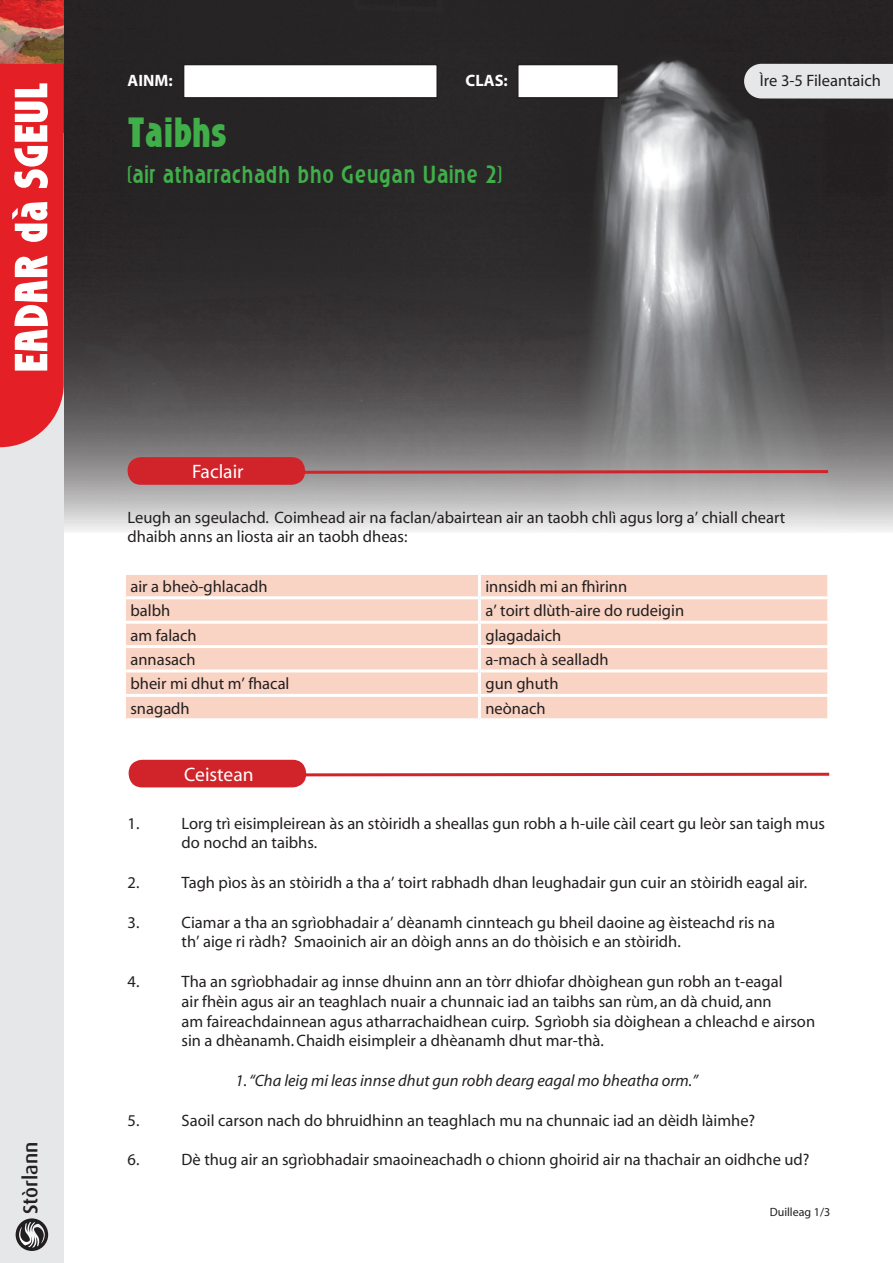
<style>
.page{position:relative;width:893px;height:1263px;background:#fff}
.page>*{position:absolute;margin:0;border:0;box-sizing:border-box;transform-origin:0 0}
.HEADING_1{font:42px "Roslin Gothic DG Bold";color:#40ae49}
.HEADING_2{font:24px "Roslyn Gothic";color:#40ae49}
.t1{font:500 20.25px "Dax";color:#231f20}
.HEADING_3{font:19.5px "Myriad";color:#fff}
.Paragraph_Style_2{font:16.5px/19.8px "Myriad";color:#231f20}
.t2{font:italic 16.5px "Myriad";color:#231f20}
.t3{font:700 16.5px "Myriad";color:#fff}
.t4{font:12px "Myriad";color:#231f20}
</style>
<div class="page">
<img style="left:64px;top:0;width:829px;height:531px">
<div style="left:0;top:133px;width:64px;height:1130px;background:#e6e7e9"></div>
<div style="left:16px;top:1218px;width:32px;height:33px;background:#231f20;border-radius:50%"></div>
<svg style="left:19px;top:1222px;width:26px;height:25px"></svg>
<img style="left:0;top:0;width:64px;height:64px">
<svg style="left:0;top:64px;width:64px;height:383px;background:#ea595d"></svg>
<div style="left:744px;top:64px;width:149px;height:35px;background:#e6e7e9"></div>
<div style="left:184px;top:65px;width:253px;height:33px;background:#fff"></div>
<div style="left:183px;top:64px;width:255px;height:35px;border:2px solid #231f20"></div>
<div style="left:518px;top:65px;width:100px;height:33px;background:#fff"></div>
<div style="left:517px;top:64px;width:102px;height:35px;border:2px solid #231f20"></div>
<div style="left:128px;top:457px;width:177px;height:28px;background:#d1232a;border-radius:13px"></div>
<svg style="left:304px;top:469px;width:527px;height:6px;background:#b55e62"></svg>
<div style="left:126px;top:575px;width:701px;height:143px;background:#f9d3c3"></div>
<hr style="left:478px;top:575px;width:3px;height:21px;background:#fff">
<hr style="left:123px;top:596px;width:356px;height:3px;background:#fff">
<hr style="left:479px;top:596px;width:351px;height:3px;background:#fff">
<hr style="left:478px;top:599px;width:3px;height:22px;background:#fff">
<hr style="left:123px;top:621px;width:356px;height:3px;background:#fff">
<hr style="left:479px;top:621px;width:351px;height:3px;background:#fff">
<hr style="left:478px;top:624px;width:3px;height:21px;background:#fff">
<hr style="left:123px;top:645px;width:356px;height:3px;background:#fff">
<hr style="left:479px;top:645px;width:351px;height:3px;background:#fff">
<hr style="left:478px;top:648px;width:3px;height:21px;background:#fff">
<hr style="left:123px;top:669px;width:356px;height:3px;background:#fff">
<hr style="left:479px;top:669px;width:351px;height:3px;background:#fff">
<hr style="left:478px;top:672px;width:3px;height:22px;background:#fff">
<hr style="left:123px;top:694px;width:356px;height:3px;background:#fff">
<hr style="left:479px;top:694px;width:351px;height:3px;background:#fff">
<hr style="left:478px;top:697px;width:3px;height:21px;background:#fff">
<div style="left:129px;top:760px;width:177px;height:27px;background:#d1232a;border-radius:13px"></div>
<svg style="left:305px;top:771px;width:525px;height:7px"></svg>
<p class="t3" style="left:128px;top:72px;width:47px">AINM:</p>
<p class="t3" style="left:466px;top:71px;width:44px">CLAS:</p>
<p class="HEADING_1" style="left:128px;top:110px;width:100px">Taibhs</p>
<p class="HEADING_2" style="left:128px;top:162px;width:376px">(air atharrachadh bho Geugan Uaine 2)</p>
<p class="Paragraph_Style_2" style="left:760px;top:71px;width:122px">Ìre 3-5 Fileantaich</p>
<p class="t1" style="left:19px;top:1214px;width:74px;rotate:-90deg">Stòrlann</p>
<p class="HEADING_3" style="left:192px;top:462px;width:53px">Faclair</p>
<p class="Paragraph_Style_2" style="left:128px;top:508px;width:659px">Leugh an sgeulachd. Coimhead air na faclan/abairtean air an taobh chlì agus lorg a’ chiall cheart dhaibh anns an liosta air an taobh dheas:</p>
<p class="Paragraph_Style_2" style="left:130px;top:577px;width:139px">air a bheò-ghlacadh</p>
<p class="Paragraph_Style_2" style="left:485px;top:577px;width:143px">innsidh mi an fhìrinn</p>
<p class="Paragraph_Style_2" style="left:130px;top:601px;width:41px">balbh</p>
<p class="Paragraph_Style_2" style="left:485px;top:601px;width:200px">a’ toirt dlùth-aire do rudeigin</p>
<p class="Paragraph_Style_2" style="left:130px;top:626px;width:68px">am falach</p>
<p class="Paragraph_Style_2" style="left:485px;top:626px;width:77px">glagadaich</p>
<p class="Paragraph_Style_2" style="left:130px;top:650px;width:67px">annasach</p>
<p class="Paragraph_Style_2" style="left:485px;top:650px;width:125px">a-mach à sealladh</p>
<p class="Paragraph_Style_2" style="left:130px;top:675px;width:161px">bheir mi dhut m’ fhacal</p>
<p class="Paragraph_Style_2" style="left:485px;top:675px;width:75px">gun ghuth</p>
<p class="Paragraph_Style_2" style="left:130px;top:699px;width:61px">snagadh</p>
<p class="Paragraph_Style_2" style="left:485px;top:699px;width:62px">neònach</p>
<p class="HEADING_3" style="left:184px;top:764px;width:71px">Ceistean</p>
<p class="Paragraph_Style_2" style="left:128px;top:814px;width:13px">1.</p>
<p class="Paragraph_Style_2" style="left:182px;top:814px;width:645px">Lorg trì eisimpleirean às an stòiridh a sheallas gun robh a h-uile càil ceart gu leòr san taigh mus do nochd an taibhs.</p>
<p class="Paragraph_Style_2" style="left:128px;top:873px;width:13px">2.</p>
<p class="Paragraph_Style_2" style="left:182px;top:873px;width:627px">Tagh pìos às an stòiridh a tha a’ toirt rabhadh dhan leughadair gun cuir an stòiridh eagal air.</p>
<p class="Paragraph_Style_2" style="left:128px;top:913px;width:13px">3.</p>
<p class="Paragraph_Style_2" style="left:182px;top:913px;width:595px">Ciamar a tha an sgrìobhadair a’ dèanamh cinnteach gu bheil daoine ag èisteachd ris na th’ aige ri ràdh? Smaoinich air an dòigh anns an do thòisich e an stòiridh.</p>
<p class="Paragraph_Style_2" style="left:128px;top:972px;width:13px">4.</p>
<p class="Paragraph_Style_2" style="left:182px;top:972px;width:635px">Tha an sgrìobhadair ag innse dhuinn ann an tòrr dhiofar dhòighean gun robh an t-eagal<br>air fhèin agus air an teaghlach nuair a chunnaic iad an taibhs san rùm, an dà chuid, ann<br>am faireachdainnean agus atharrachaidhean cuirp. Sgrìobh sia dòighean a chleachd e airson sin a dhèanamh. Chaidh eisimpleir a dhèanamh dhut mar-thà.</p>
<p class="t2" style="left:236px;top:1072px;width:464px">1. “Cha leig mi leas innse dhut gun robh dearg eagal mo bheatha orm.”</p>
<p class="Paragraph_Style_2" style="left:128px;top:1111px;width:13px">5.</p>
<p class="Paragraph_Style_2" style="left:182px;top:1111px;width:575px">Saoil carson nach do bhruidhinn an teaghlach mu na chunnaic iad an dèidh làimhe?</p>
<p class="Paragraph_Style_2" style="left:128px;top:1150px;width:13px">6.</p>
<p class="Paragraph_Style_2" style="left:182px;top:1150px;width:629px">Dè thug air an sgrìobhadair smaoineachadh o chionn ghoirid air na thachair an oidhche ud?</p>
<p class="t4" style="left:770px;top:1206px;width:62px">Duilleag 1/3</p>
</div>
